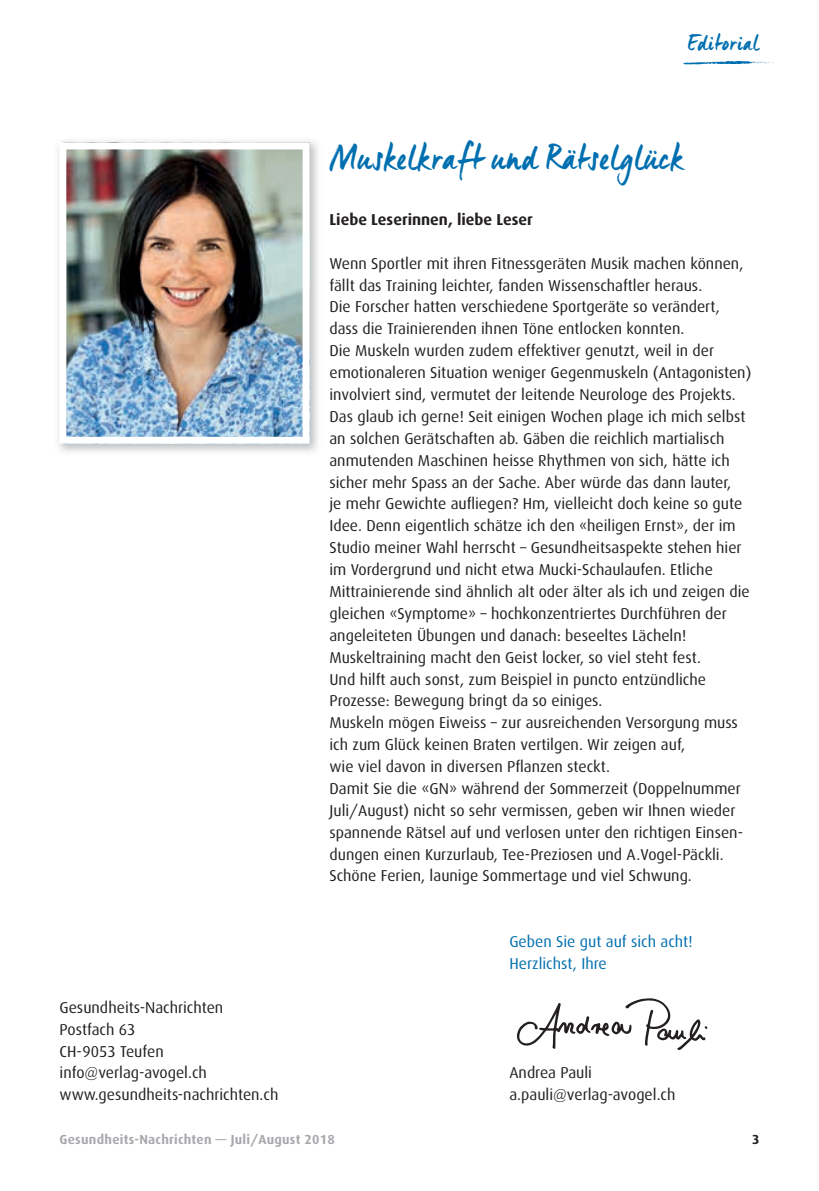
<style>
.page{position:relative;width:819px;height:1191px;background:#fff}
.page>*{position:absolute;margin:0;border:0;box-sizing:border-box;transform-origin:0 0}
.t1{font:35px "Manus";letter-spacing:.03em;color:#006faf}
.t2{font:22.75px "Manus";letter-spacing:.055em;color:#006faf}
.t3{font:15.75px/21.9px "Dax";color:#231f20}
.t4{font:15.75px/21.9px "Dax";color:#006faf}
.t5{font:700 15.75px "Dax";color:#231f20}
.t6{font:700 13.12px "Dax";letter-spacing:.02em;color:#a8a9ad}
.t7{font:700 13.12px "Dax";color:#231f20}
</style>
<div class="page">
<svg style="left:516px;top:998px;width:191px;height:52px"></svg>
<img style="left:58px;top:141px;width:260px;height:311px">
<img style="left:59px;top:142px;width:250px;height:302px">
<svg style="left:682px;top:61px;width:92px;height:4px"></svg>
<h2 class="t2" style="left:688px;top:28px;width:72px">Editorial</h2>
<h1 class="t1" style="left:329px;top:136px;width:355px">Muskelkraft und Rätselglück</h1>
<p class="t5" style="left:329px;top:211px;width:205px">Liebe Leserinnen, liebe Leser</p>
<p class="t3" style="left:329px;top:252px;width:423px">Wenn Sportler mit ihren Fitnessgeräten Musik machen können, fällt das Training leichter, fanden Wissenschaftler heraus.<br>Die Forscher hatten verschiedene Sportgeräte so verändert, dass die Trainierenden ihnen Töne entlocken konnten.<br>Die Muskeln wurden zudem effektiver genutzt, weil in der emotionaleren Situation weniger Gegenmuskeln (Antagonisten) involviert sind, vermutet der leitende Neurologe des Projekts.<br>Das glaub ich gerne! Seit einigen Wochen plage ich mich selbst an solchen Gerätschaften ab. Gäben die reichlich martialisch anmutenden Maschinen heisse Rhythmen von sich, hätte ich sicher mehr Spass an der Sache. Aber würde das dann lauter,<br>je mehr Gewichte aufliegen? Hm, vielleicht doch keine so gute Idee. Denn eigentlich schätze ich den «heiligen Ernst», der im Studio meiner Wahl herrscht – Gesundheitsaspekte stehen hier im Vordergrund und nicht etwa Mucki-Schaulaufen. Etliche Mittrainierende sind ähnlich alt oder älter als ich und zeigen die gleichen «Symptome» – hochkonzentriertes Durchführen der angeleiteten Übungen und danach: beseeltes Lächeln!<br>Muskeltraining macht den Geist locker, so viel steht fest.<br>Und hilft auch sonst, zum Beispiel in puncto entzündliche Prozesse: Bewegung bringt da so einiges.<br>Muskeln mögen Eiweiss – zur ausreichenden Versorgung muss ich zum Glück keinen Braten vertilgen. Wir zeigen auf,<br>wie viel davon in diversen Pflanzen steckt.<br>Damit Sie die «GN» während der Sommerzeit (Doppelnummer Juli/August) nicht so sehr vermissen, geben wir Ihnen wieder spannende Rätsel auf und verlosen unter den richtigen Einsen&shy;dungen einen Kurzurlaub, Tee-Preziosen und A.Vogel-Päckli.<br>Schöne Ferien, launige Sommertage und viel Schwung.</p>
<p class="t3" style="left:60px;top:996px;width:220px">Gesundheits-Nachrichten<br>Postfach 63<br>CH-9053 Teufen info@verlag-avogel.ch www.gesundheits-nachrichten.ch</p>
<p class="t4" style="left:509px;top:931px;width:185px">Geben Sie gut auf sich acht!<br>Herzlichst, Ihre</p>
<p class="t3" style="left:509px;top:1062px;width:168px">Andrea Pauli a.pauli@verlag-avogel.ch</p>
<p class="t6" style="left:60px;top:1132px;width:277px">Gesundheits-Nachrichten — Juli/August 2018</p>
<p class="t7" style="left:752px;top:1132px;width:9px">3</p>
</div>
